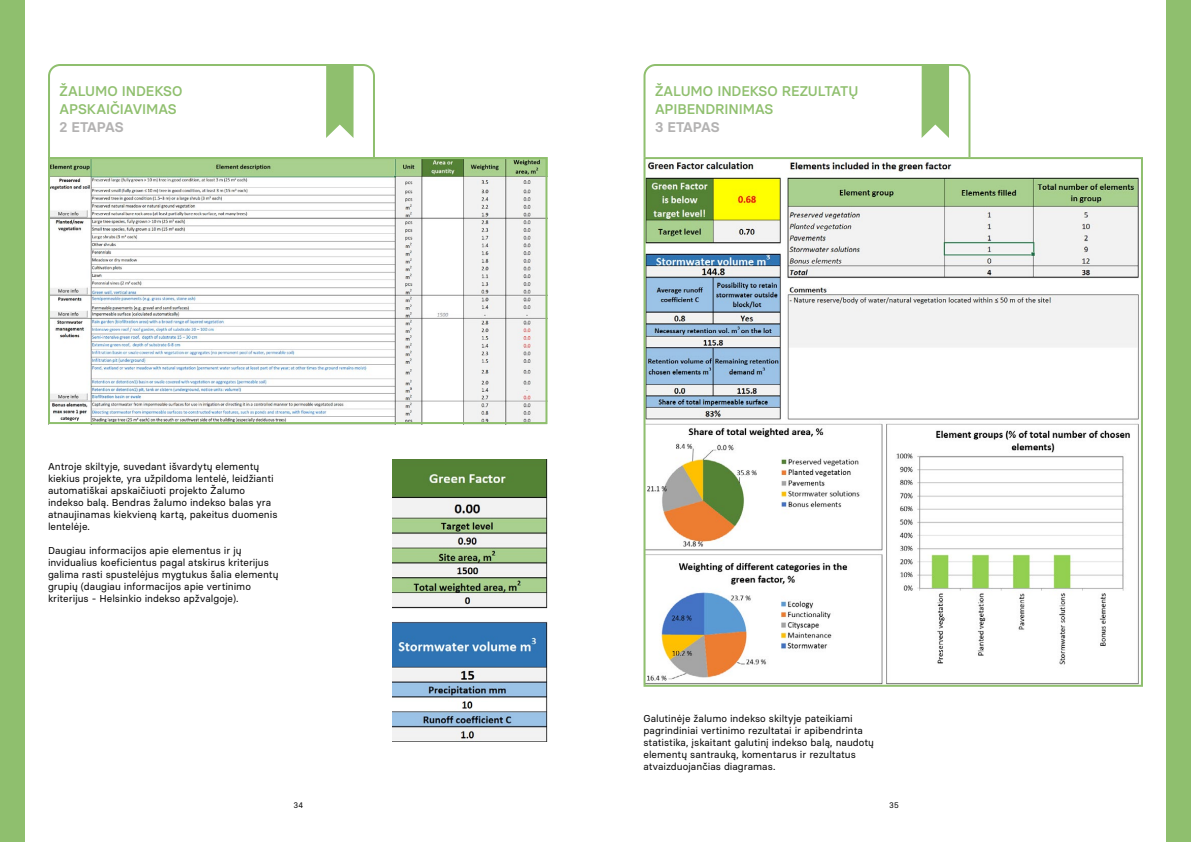
<style>
.page{position:relative;width:1191px;height:842px;background:#fff}
.page>*{position:absolute;margin:0;border:0;box-sizing:border-box;transform-origin:0 0}
.t1{font:500 14px/18px "Basier Square";letter-spacing:-.005em;color:#8fbf6e}
.t2{font:600 14px "Basier Square";letter-spacing:-.01em;color:#b3b2b2}
.t3{font:10px/12px "Basier Square";color:#000}
.t4{font:8px "Basier Square";color:#000}
</style>
<div class="page">
<div style="left:0;top:0;width:24px;height:842px;background:#8fbf6e"></div>
<div style="left:1167px;top:0;width:24px;height:842px;background:#8fbf6e"></div>
<div style="left:48px;top:64px;width:327px;height:114px;border:2px solid #8fbf6e;border-radius:11px"></div>
<div style="left:643px;top:64px;width:327px;height:114px;border:2px solid #8fbf6e;border-radius:11px"></div>
<svg style="left:326px;top:64px;width:27px;height:74px;background:#99c57c"></svg>
<svg style="left:921px;top:64px;width:28px;height:74px;background:#9bc67e"></svg>
<img style="left:393px;top:459px;width:154px;height:282px">
<img style="left:51px;top:160px;width:493px;height:261px">
<div style="left:48px;top:157px;width:499px;height:267px;border:2px solid #8fbf6e"></div>
<img style="left:646px;top:160px;width:493px;height:524px">
<div style="left:643px;top:157px;width:500px;height:530px;border:2px solid #8fbf6e"></div>
<h1 class="t1" style="left:60px;top:82px;width:124px">ŽALUMO INDEKSO<br>APSKAIČIAVIMAS</h1>
<h1 class="t2" style="left:60px;top:118px;width:66px">2 ETAPAS</h1>
<h1 class="t1" style="left:655px;top:82px;width:205px">ŽALUMO INDEKSO REZULTATŲ<br>APIBENDRINIMAS</h1>
<h1 class="t2" style="left:655px;top:118px;width:66px">3 ETAPAS</h1>
<p class="t3" style="left:48px;top:460px;width:231px">Antroje skiltyje, suvedant išvardytų elementų kiekius projekte, yra užpildoma lentelė, leidžianti automatiškai apskaičiuoti projekto Žalumo indekso balą. Bendras žalumo indekso balas yra atnaujinamas kiekvieną kartą, pakeitus duomenis lentelėje.</p>
<p class="t3" style="left:48px;top:544px;width:232px">Daugiau informacijos apie elementus ir jų invidualius koeficientus pagal atskirus kriterijus galima rasti spustelėjus mygtukus šalia elementų grupių (daugiau informacijos apie vertinimo kriterijus - Helsinkio indekso apžvalgoje).</p>
<p class="t3" style="left:643px;top:712px;width:232px">Galutinėje žalumo indekso skiltyje pateikiami pagrindiniai vertinimo rezultatai ir apibendrinta statistika, įskaitant galutinį indekso balą, naudotų elementų santrauką, komentarus ir rezultatus atvaizduojančias diagramas.</p>
<p class="t4" style="left:293px;top:800px;width:11px">34</p>
<p class="t4" style="left:889px;top:800px;width:11px">35</p>
</div>
